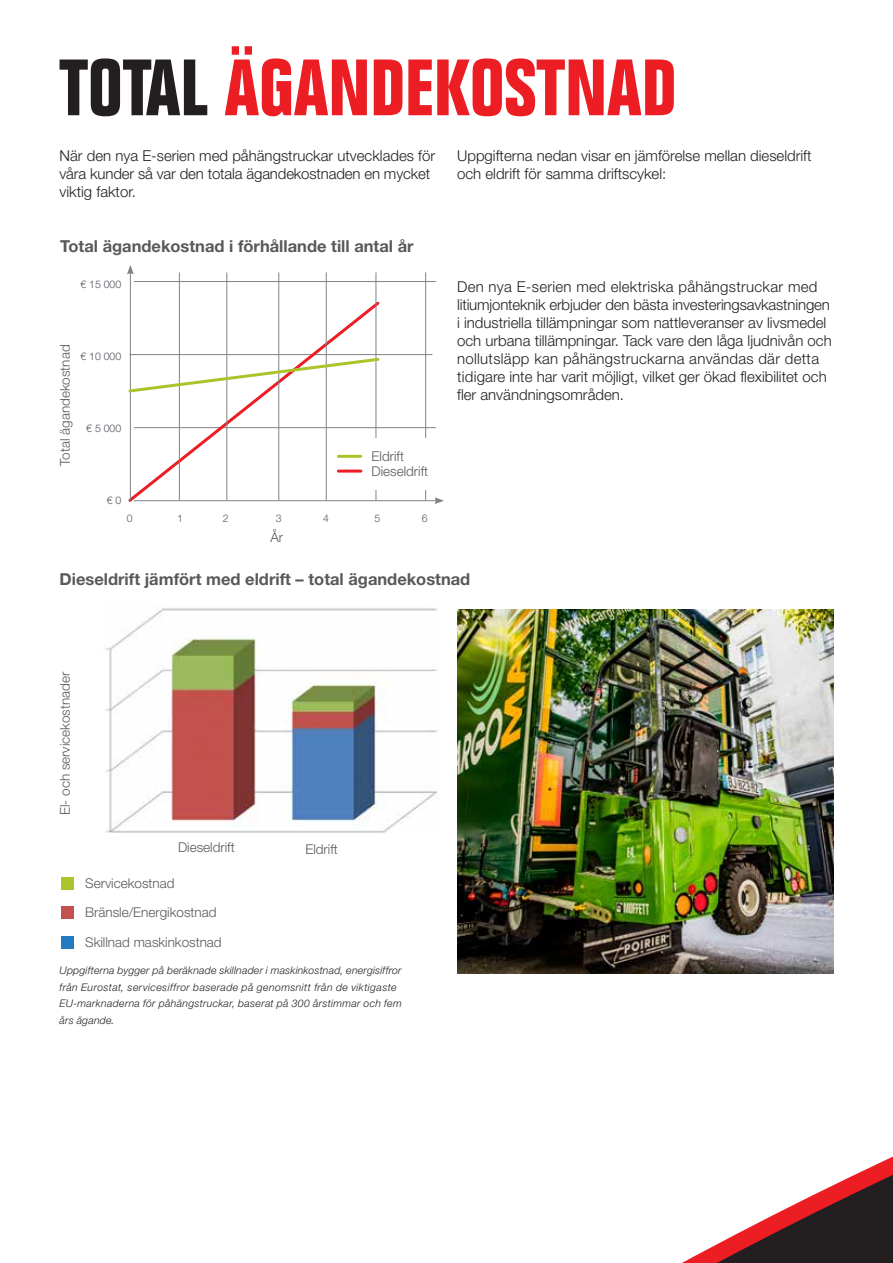
<style>
.page{position:relative;width:893px;height:1263px;background:#fff}
.page>*{position:absolute;margin:0;border:0;box-sizing:border-box;transform-origin:0 0}
.t1{font:700 condensed 78px "Folio Std";color:#ed1d24}
.t2{font:700 16.5px "Helvetica Neue LT Std";color:#58595b}
.t3{font:300 15px/18px "Helvetica Neue LT Std";color:#231f20}
.t4{font:300 13.5px/29.5px "Helvetica Neue LT Std";color:#58595b}
.t5{font:italic 300 10.5px/16.5px "Helvetica Neue LT Pro";letter-spacing:.03em;color:#231f20}
.t6{font:300 10.5px "Helvetica Neue LT Pro";color:#4d525a}
.t7{font:300 10.5px "Helvetica Neue LT Std";color:#58595b}
.s1{color:#231f20}
</style>
<div class="page">
<img style="left:457px;top:610px;width:376px;height:363px">
<hr style="left:134px;top:281px;width:302px;height:1px;background:#808285">
<hr style="left:134px;top:427px;width:302px;height:1px;background:#808285">
<hr style="left:134px;top:500px;width:303px;height:1px;background:#808285">
<svg style="left:435px;top:497px;width:9px;height:7px"></svg>
<hr style="left:130px;top:354px;width:302px;height:1px;background:#808285">
<svg style="left:128px;top:299px;width:254px;height:203px"></svg>
<hr style="left:130px;top:272px;width:1px;height:228px;background:#808285">
<svg style="left:127px;top:265px;width:7px;height:9px"></svg>
<hr style="left:179px;top:272px;width:1px;height:228px;background:#808285">
<hr style="left:226px;top:272px;width:1px;height:228px;background:#808285">
<hr style="left:278px;top:272px;width:1px;height:228px;background:#808285">
<hr style="left:326px;top:272px;width:1px;height:228px;background:#808285">
<hr style="left:376px;top:272px;width:1px;height:228px;background:#808285">
<hr style="left:425px;top:272px;width:1px;height:228px;background:#808285">
<svg style="left:128px;top:356px;width:253px;height:38px"></svg>
<div style="left:368px;top:438px;width:68px;height:52px;background:#fff"></div>
<div style="left:62px;top:877px;width:12px;height:12px;background:#adc32b"></div>
<div style="left:62px;top:906px;width:12px;height:13px;background:#c3514d"></div>
<div style="left:62px;top:936px;width:12px;height:12px;background:#237cc1"></div>
<img style="left:105px;top:608px;width:163px;height:225px">
<img style="left:268px;top:608px;width:171px;height:225px">
<hr style="left:338px;top:455px;width:23px;height:3px;background:#adc32b">
<hr style="left:338px;top:470px;width:23px;height:3px;background:#ed1d24">
<img style="left:585px;top:833px;width:308px;height:430px">
<h1 class="t1" style="left:59px;top:45px;width:619px"><span class="s1">TOTAL</span> ÄGANDEKOSTNAD</h1>
<p class="t3" style="left:60px;top:146px;width:377px">När den nya E-serien med påhängstruckar utvecklades för våra kunder så var den totala ägandekostnaden en mycket viktig faktor.</p>
<p class="t2" style="left:60px;top:236px;width:355px">Total ägandekostnad i förhållande till antal år</p>
<p class="t6" style="left:80px;top:277px;width:42px">€ 15 000</p>
<p class="t4" style="left:50px;top:466px;width:123px;rotate:-90deg">Total ägandekostnad</p>
<p class="t6" style="left:80px;top:349px;width:42px">€ 10 000</p>
<p class="t6" style="left:86px;top:421px;width:37px">€ 5 000</p>
<p class="t6" style="left:107px;top:493px;width:16px">€ 0</p>
<p class="t4" style="left:372px;top:441px;width:34px">Eldrift</p>
<p class="t4" style="left:371px;top:456px;width:58px">Dieseldrift</p>
<p class="t7" style="left:127px;top:512px;width:7px">0</p>
<p class="t7" style="left:177px;top:512px;width:7px">1</p>
<p class="t7" style="left:223px;top:512px;width:7px">2</p>
<p class="t7" style="left:276px;top:512px;width:7px">3</p>
<p class="t7" style="left:323px;top:512px;width:7px">4</p>
<p class="t7" style="left:375px;top:512px;width:7px">5</p>
<p class="t7" style="left:422px;top:512px;width:7px">6</p>
<p class="t4" style="left:270px;top:523px;width:14px">År</p>
<p class="t3" style="left:457px;top:146px;width:356px">Uppgifterna nedan visar en jämförelse mellan dieseldrift och eldrift för samma driftscykel:</p>
<p class="t3" style="left:457px;top:278px;width:376px">Den nya E-serien med elektriska påhängstruckar med litiumjonteknik erbjuder den bästa investeringsavkastningen i industriella tillämpningar som nattleveranser av livsmedel och urbana tillämpningar. Tack vare den låga ljudnivån och nollutsläpp kan påhängstruckarna användas där detta tidigare inte har varit möjligt, vilket ger ökad flexibilitet och fler användningsområden.</p>
<p class="t2" style="left:60px;top:568px;width:412px">Dieseldrift jämfört med eldrift – total ägandekostnad</p>
<p class="t4" style="left:50px;top:815px;width:145px;rotate:-90deg">El- och servicekostnader</p>
<p class="t4" style="left:178px;top:832px;width:58px">Dieseldrift</p>
<p class="t4" style="left:305px;top:834px;width:34px">Eldrift</p>
<p class="t4" style="left:85px;top:868px;width:138px">Servicekostnad<br>Bränsle/Energikostnad<br>Skillnad maskinkostnad</p>
<p class="t5" style="left:60px;top:962px;width:344px">Uppgifterna bygger på beräknade skillnader i maskinkostnad, energisiffror från Eurostat, servicesiffror baserade på genomsnitt från de viktigaste EU-marknaderna för påhängstruckar, baserat på 300 årstimmar och fem års ägande.</p>
</div>
